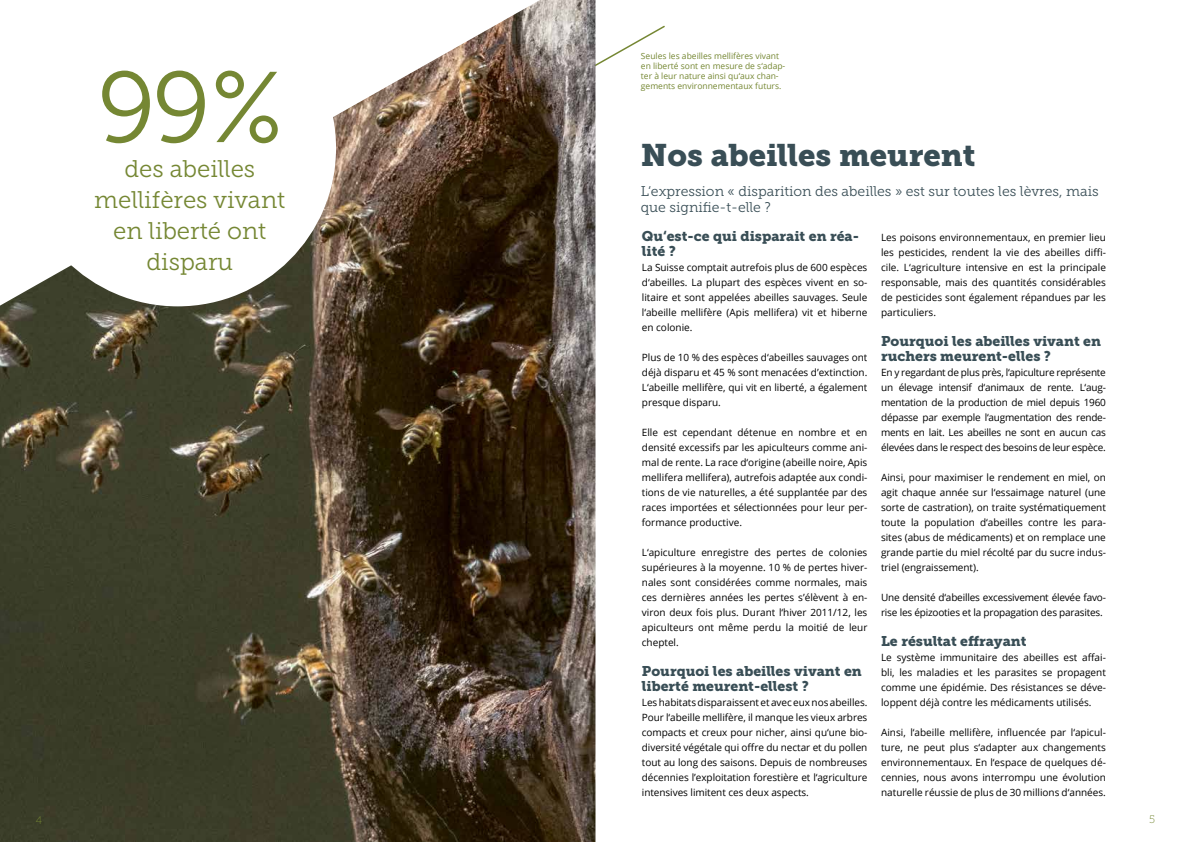
<style>
.page{position:relative;width:1191px;height:842px;background:#fff}
.page>*{position:absolute;margin:0;border:0;box-sizing:border-box;transform-origin:0 0}
.t1{font:100px "Museo Slab 300";color:#758733}
.t2{font:31px "Museo Slab 900";color:#394e56}
.t3{font:24px/31px "Museo Slab 300";color:#758733;text-align:center}
.t4{font:14px/15px "Museo Slab 900";color:#394e56}
.t5{font:14px/16px "Museo Slab 300";color:#394e56}
.t6{font:11px "Museo Slab 100";color:#758733}
.t7{font:10px/15px "Open Sans";color:#000;text-align:justify}
.t8{font:10px/15px "Open Sans";letter-spacing:-.02em;color:#000}
.t9{font:8.5px/10px "Open Sans";color:#758733}
</style>
<div class="page">
<svg style="left:595px;top:24px;width:70px;height:59px"></svg>
<img style="left:0;top:0;width:595px;height:842px">
<svg style="left:19px;top:0;width:317px;height:306px"></svg>
<h1 class="t1" style="left:97px;top:53px;width:187px">99%</h1>
<h3 class="t3" style="left:94px;top:153px;width:193px">des abeilles mellifères vivant en liberté ont disparu</h3>
<p class="t9" style="left:641px;top:51px;width:146px">Seules les abeilles mellifères vivant en liberté sont en mesure de s‘adap&shy;ter à leur nature ainsi qu‘aux chan&shy;gements environnementaux futurs.</p>
<h2 class="t2" style="left:641px;top:137px;width:336px">Nos abeilles meurent</h2>
<h3 class="t5" style="left:641px;top:183px;width:459px">L‘expression « disparition des abeilles » est sur toutes les lèvres, mais que signifie-t-elle ?</h3>
<h3 class="t4" style="left:642px;top:229px;width:219px">Qu‘est-ce qui disparait en réa&shy;lité ?</h3>
<p class="t7" style="left:642px;top:260px;width:227px">La Suisse comptait autrefois plus de 600 espèces d‘abeilles. La plupart des espèces vivent en so&shy;litaire et sont appelées abeilles sauvages. Seule l‘abeille mellifère (Apis mellifera) vit et hiberne en colonie.</p>
<p class="t7" style="left:642px;top:350px;width:227px">Plus de 10 % des espèces d‘abeilles sauvages ont déjà disparu et 45 % sont menacées d’extinction.<br>L‘abeille mellifère, qui vit en liberté, a également presque disparu.</p>
<p class="t7" style="left:642px;top:425px;width:227px">Elle est cependant détenue en nombre et en densité excessifs par les apiculteurs comme ani&shy;mal de rente. La race d‘origine (abeille noire, Apis mellifera mellifera), autrefois adaptée aux condi&shy;tions de vie naturelles, a été supplantée par des races importées et sélectionnées pour leur per&shy;formance productive.</p>
<p class="t7" style="left:642px;top:545px;width:227px">L‘apiculture enregistre des pertes de colonies supérieures à la moyenne. 10 % de pertes hiver&shy;nales sont considérées comme normales, mais ces dernières années les pertes s’élèvent à en&shy;viron deux fois plus. Durant l‘hiver 2011/12, les apiculteurs ont même perdu la moitié de leur cheptel.</p>
<h3 class="t4" style="left:642px;top:664px;width:221px">Pourquoi les abeilles vivant en liberté meurent-ellest ?</h3>
<p class="t7" style="left:642px;top:695px;width:227px">Les habitats disparaissent et avec eux nos abeilles.<br>Pour l‘abeille mellifère, il manque les vieux arbres compacts et creux pour nicher, ainsi qu‘une bio&shy;diversité végétale qui offre du nectar et du pollen tout au long des saisons. Depuis de nombreuses décennies l’exploitation forestière et l‘agriculture intensives limitent ces deux aspects.</p>
<p class="t7" style="left:881px;top:230px;width:226px">Les poisons environnementaux, en premier lieu les pesticides, rendent la vie des abeilles diffi&shy;cile. L‘agriculture intensive en est la principale responsable, mais des quantités considérables de pesticides sont également répandues par les particuliers.</p>
<h3 class="t4" style="left:881px;top:334px;width:221px">Pourquoi les abeilles vivant en ruchers meurent-elles ?</h3>
<p class="t7" style="left:881px;top:365px;width:226px">En y regardant de plus près, l‘apiculture représente un élevage intensif d‘animaux de rente. L‘aug&shy;mentation de la production de miel depuis 1960 dépasse par exemple l‘augmentation des rende&shy;ments en lait. Les abeilles ne sont en aucun cas élevées dans le respect des besoins de leur espèce.</p>
<p class="t7" style="left:881px;top:470px;width:226px">Ainsi, pour maximiser le rendement en miel, on agit chaque année sur l‘essaimage naturel (une sorte de castration), on traite systématiquement toute la population d‘abeilles contre les para&shy;sites (abus de médicaments) et on remplace une grande partie du miel récolté par du sucre indus&shy;triel (engraissement).</p>
<p class="t8" style="left:881px;top:590px;width:226px">Une densité d‘abeilles excessivement élevée favo&shy;rise les épizooties et la propagation des parasites.</p>
<h3 class="t4" style="left:881px;top:634px;width:147px">Le résultat effrayant</h3>
<p class="t7" style="left:881px;top:650px;width:226px">Le système immunitaire des abeilles est affai&shy;bli, les maladies et les parasites se propagent comme une épidémie. Des résistances se déve&shy;loppent déjà contre les médicaments utilisés.</p>
<p class="t7" style="left:881px;top:725px;width:226px">Ainsi, l‘abeille mellifère, influencée par l‘apicul&shy;ture, ne peut plus s‘adapter aux changements environnementaux. En l‘espace de quelques dé&shy;cennies, nous avons interrompu une évolution naturelle réussie de plus de 30 millions d‘années.</p>
<p class="t6" style="left:36px;top:814px;width:8px">4</p>
<p class="t6" style="left:1149px;top:813px;width:8px">5</p>
</div>
